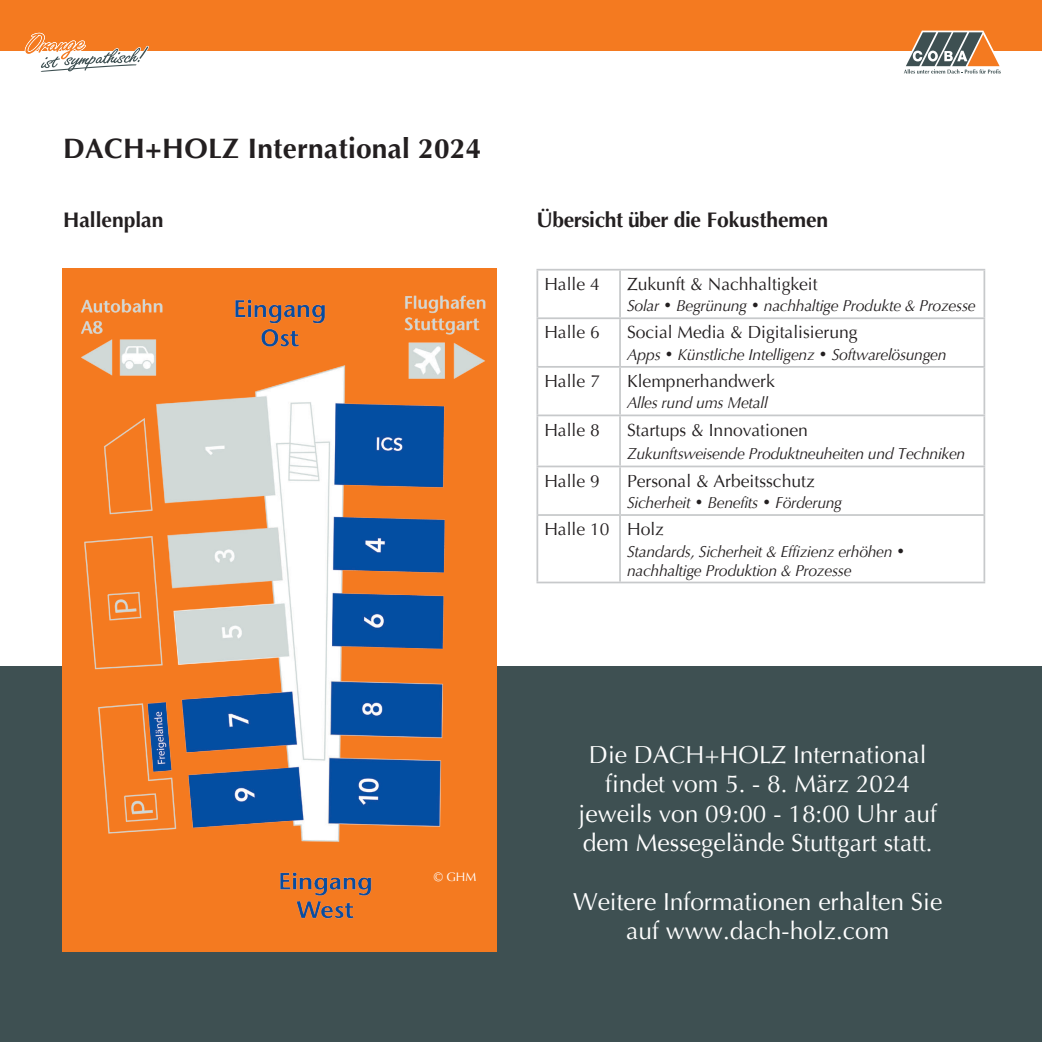
<style>
.page{position:relative;width:1042px;height:1042px;background:#fff}
.page>*{position:absolute;margin:0;border:0;box-sizing:border-box;transform-origin:0 0}
.t1{font:700 28px "Optima";letter-spacing:.01em;color:#231f20}
.t2{font:24.5px "Optima";color:#fff}
.t3{font:700 21px "Optima";letter-spacing:-.02em;color:#231f20}
.t4{font:700 21px "Optima";color:#231f20}
.t5{font:17.5px "Optima";color:#231f20}
.t6{font:italic 15.75px/18.9px "Optima";letter-spacing:-.02em;color:#231f20}
.t7{font:12.25px "Optima";color:#fff}
.s1{font-family:"Humanist 521 BT";font-style:normal}
</style>
<div class="page">
<svg style="left:538px;top:319px;width:445px;height:262px"></svg>
<hr style="left:536px;top:269px;width:84px;height:2px;background:#c7c9cb">
<hr style="left:536px;top:271px;width:2px;height:46px;background:#c7c9cb">
<hr style="left:620px;top:269px;width:365px;height:2px;background:#c7c9cb">
<hr style="left:619px;top:271px;width:2px;height:46px;background:#c7c9cb">
<hr style="left:983px;top:271px;width:2px;height:46px;background:#c7c9cb">
<hr style="left:536px;top:317px;width:84px;height:2px;background:#c7c9cb">
<hr style="left:536px;top:319px;width:2px;height:47px;background:#c7c9cb">
<hr style="left:620px;top:317px;width:365px;height:2px;background:#c7c9cb">
<hr style="left:619px;top:319px;width:2px;height:47px;background:#c7c9cb">
<hr style="left:983px;top:319px;width:2px;height:47px;background:#c7c9cb">
<hr style="left:536px;top:366px;width:84px;height:2px;background:#c7c9cb">
<hr style="left:536px;top:368px;width:2px;height:46px;background:#c7c9cb">
<hr style="left:620px;top:366px;width:365px;height:2px;background:#c7c9cb">
<hr style="left:619px;top:368px;width:2px;height:46px;background:#c7c9cb">
<hr style="left:983px;top:368px;width:2px;height:46px;background:#c7c9cb">
<hr style="left:536px;top:414px;width:84px;height:2px;background:#c7c9cb">
<hr style="left:536px;top:416px;width:2px;height:49px;background:#c7c9cb">
<hr style="left:620px;top:414px;width:365px;height:2px;background:#c7c9cb">
<hr style="left:619px;top:416px;width:2px;height:49px;background:#c7c9cb">
<hr style="left:983px;top:416px;width:2px;height:49px;background:#c7c9cb">
<hr style="left:536px;top:465px;width:84px;height:2px;background:#c7c9cb">
<hr style="left:536px;top:467px;width:2px;height:47px;background:#c7c9cb">
<hr style="left:620px;top:465px;width:365px;height:2px;background:#c7c9cb">
<hr style="left:619px;top:467px;width:2px;height:47px;background:#c7c9cb">
<hr style="left:983px;top:467px;width:2px;height:47px;background:#c7c9cb">
<hr style="left:536px;top:514px;width:84px;height:2px;background:#c7c9cb">
<hr style="left:536px;top:516px;width:2px;height:65px;background:#c7c9cb">
<hr style="left:620px;top:514px;width:365px;height:2px;background:#c7c9cb">
<hr style="left:619px;top:516px;width:2px;height:65px;background:#c7c9cb">
<hr style="left:983px;top:516px;width:2px;height:65px;background:#c7c9cb">
<hr style="left:536px;top:581px;width:84px;height:2px;background:#c7c9cb">
<hr style="left:620px;top:581px;width:365px;height:2px;background:#c7c9cb">
<div style="left:0;top:0;width:1042px;height:50px;background:#f47a20"></div>
<svg style="left:903px;top:31px;width:99px;height:43px"></svg>
<svg style="left:25px;top:33px;width:124px;height:39px"></svg>
<div style="left:0;top:666px;width:1042px;height:376px;background:#3e5052"></div>
<img style="left:62px;top:268px;width:435px;height:683px">
<p class="t1" style="left:63px;top:133px;width:420px">DACH+HOLZ International 2024</p>
<p class="t4" style="left:63px;top:208px;width:102px">Hallenplan</p>
<p class="t3" style="left:536px;top:208px;width:293px">Übersicht über die Fokusthemen</p>
<p class="t5" style="left:544px;top:274px;width:57px">Halle 4</p>
<p class="t5" style="left:627px;top:274px;width:192px">Zukunft &amp; Nachhaltigkeit</p>
<p class="t6" style="left:627px;top:297px;width:350px">Solar <span class="s1">•</span> Begrünung <span class="s1">•</span> nachhaltige Produkte &amp; Prozesse</p>
<p class="t5" style="left:544px;top:322px;width:57px">Halle 6</p>
<p class="t5" style="left:627px;top:322px;width:232px">Social Media &amp; Digitalisierung</p>
<p class="t6" style="left:627px;top:345px;width:321px">Apps <span class="s1">•</span> Künstliche Intelligenz <span class="s1">•</span> Softwarelösungen</p>
<p class="t5" style="left:544px;top:371px;width:57px">Halle 7</p>
<p class="t5" style="left:627px;top:371px;width:149px">Klempnerhandwerk</p>
<p class="t6" style="left:627px;top:394px;width:142px">Alles rund ums Metall</p>
<p class="t5" style="left:544px;top:419px;width:57px">Halle 8</p>
<p class="t5" style="left:627px;top:419px;width:182px">Startups &amp; Innovationen</p>
<p class="t6" style="left:627px;top:445px;width:340px">Zukunftsweisende Produktneuheiten und Techniken</p>
<p class="t5" style="left:544px;top:471px;width:57px">Halle 9</p>
<p class="t5" style="left:627px;top:471px;width:189px">Personal &amp; Arbeitsschutz</p>
<p class="t6" style="left:627px;top:493px;width:217px">Sicherheit <span class="s1">•</span> Benefits <span class="s1">•</span> Förderung</p>
<p class="t5" style="left:544px;top:519px;width:67px">Halle 10</p>
<p class="t5" style="left:627px;top:519px;width:38px">Holz</p>
<p class="t6" style="left:627px;top:542px;width:280px">Standards, Sicherheit &amp; Effizienz erhöhen <span class="s1">• </span>nachhaltige Produktion &amp; Prozesse</p>
<p class="t7" style="left:434px;top:870px;width:44px">© GHM</p>
<p class="t2" style="left:589px;top:740px;width:339px">Die DACH+HOLZ International</p>
<p class="t2" style="left:605px;top:770px;width:307px">findet vom 5. - 8. März 2024</p>
<p class="t2" style="left:578px;top:799px;width:360px">jeweils von 09:00 - 18:00 Uhr auf</p>
<p class="t2" style="left:583px;top:828px;width:351px">dem Messegelände Stuttgart statt.</p>
<p class="t2" style="left:573px;top:887px;width:370px">Weitere Informationen erhalten Sie</p>
<p class="t2" style="left:626px;top:917px;width:264px">auf www.dach-holz.com</p>
</div>
